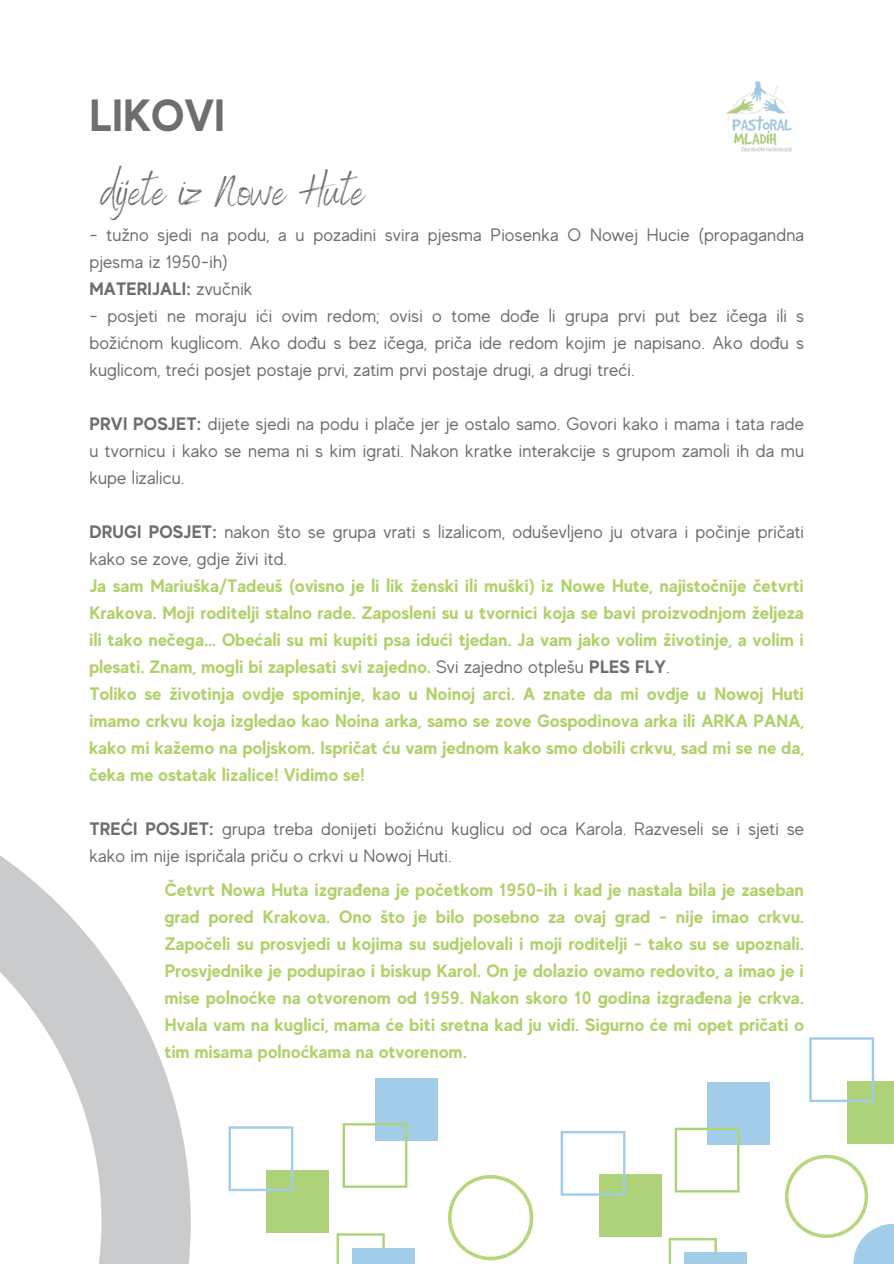
<style>
.page{position:relative;width:894px;height:1264px;background:#fff}
.page>*{position:absolute;margin:0;border:0;box-sizing:border-box;transform-origin:0 0}
.t1{font:45px "Benedict";color:#6e6d70}
.t2{font:700 45px "MADE Evolve Sans";color:#6e6d70}
.t3{font:700 18px/27px "MADE Evolve Sans";letter-spacing:.01em;color:#b1d16c}
.t4{font:18px/27px "MADE Evolve Sans";letter-spacing:.01em;color:#6e6d70}
.s1{font-weight:700}
.s2{font-weight:400;color:#6e6d70}
.s3{color:#6e6d70}
</style>
<div class="page">
<svg style="left:0;top:855px;width:190px;height:408px"></svg>
<svg style="left:448px;top:1175px;width:85px;height:85px"></svg>
<svg style="left:785px;top:1154px;width:108px;height:109px"></svg>
<div style="left:375px;top:1078px;width:62px;height:62px;background:#a2cce7"></div>
<div style="left:266px;top:1169px;width:63px;height:63px;background:#aed279"></div>
<svg style="left:342px;top:1123px;width:65px;height:64px"></svg>
<svg style="left:336px;top:1233px;width:48px;height:30px"></svg>
<svg style="left:228px;top:1126px;width:65px;height:65px"></svg>
<div style="left:352px;top:1247px;width:62px;height:16px;background:#a2cce7"></div>
<div style="left:847px;top:1080px;width:46px;height:63px;background:#aed279"></div>
<svg style="left:809px;top:1037px;width:64px;height:65px"></svg>
<img style="left:726px;top:81px;width:66px;height:72px">
<div style="left:707px;top:1082px;width:62px;height:63px;background:#a2cce7"></div>
<div style="left:598px;top:1174px;width:63px;height:62px;background:#aed279"></div>
<svg style="left:674px;top:1127px;width:65px;height:65px"></svg>
<svg style="left:668px;top:1238px;width:48px;height:25px"></svg>
<svg style="left:560px;top:1131px;width:65px;height:64px"></svg>
<div style="left:684px;top:1252px;width:62px;height:11px;background:#a2cce7"></div>
<h1 class="t2" style="left:89px;top:87px;width:137px">LIKOVI</h1>
<h1 class="t1" style="left:102px;top:159px;width:264px">dijete iz Nowe Hute</h1>
<p class="t4" style="left:89px;top:220px;width:716px">- tužno sjedi na podu, a u pozadini svira pjesma Piosenka O Nowej Hucie (propagandna pjesma iz 1950-ih)<br><span class="s1">MATERIJALI:</span> zvučnik</p>
<p class="t4" style="left:89px;top:301px;width:716px;text-align:justify">- posjeti ne moraju ići ovim redom; ovisi o tome dođe li grupa prvi put bez ičega ili s božićnom kuglicom. Ako dođu s bez ičega, priča ide redom kojim je napisano. Ako dođu s kuglicom, treći posjet postaje prvi, zatim prvi postaje drugi, a drugi treći.</p>
<p class="t4" style="left:89px;top:409px;width:716px;text-align:justify"><span class="s1">PRVI POSJET:</span> dijete sjedi na podu i plače jer je ostalo samo. Govori kako i mama i tata rade u tvornicu i kako se nema ni s kim igrati. Nakon kratke interakcije s grupom zamoli ih da mu kupe lizalicu.</p>
<p class="t4" style="left:89px;top:517px;width:716px"><span class="s1">DRUGI POSJET:</span> nakon što se grupa vrati s lizalicom, oduševljeno ju otvara i počinje pričati kako se zove, gdje živi itd.</p>
<p class="t3" style="left:89px;top:571px;width:716px">Ja sam Mariuška/Tadeuš (ovisno je li lik ženski ili muški) iz Nowe Hute, najistočnije četvrti Krakova. Moji roditelji stalno rade. Zaposleni su u tvornici koja se bavi proizvodnjom željeza ili tako nečega… Obećali su mi kupiti psa idući tjedan. Ja vam jako volim životinje, a volim i plesati. Znam, mogli bi zaplesati svi zajedno. <span class="s2">Svi zajedno otplešu</span> <span class="s3">PLES FLY</span><span class="s2">.<br></span>Toliko se životinja ovdje spominje, kao u Noinoj arci. A znate da mi ovdje u Nowoj Huti imamo crkvu koja izgledao kao Noina arka, samo se zove Gospodinova arka ili ARKA PANA, kako mi kažemo na poljskom. Ispričat ću vam jednom kako smo dobili crkvu, sad mi se ne da, čeka me ostatak lizalice! Vidimo se!</p>
<p class="t4" style="left:89px;top:814px;width:716px"><span class="s1">TREĆI POSJET:</span> grupa treba donijeti božićnu kuglicu od oca Karola. Razveseli se i sjeti se kako im nije ispričala priču o crkvi u Nowoj Huti.</p>
<p class="t3" style="left:165px;top:875px;width:640px;text-align:justify">Četvrt Nowa Huta izgrađena je početkom 1950-ih i kad je nastala bila je zaseban grad pored Krakova. Ono što je bilo posebno za ovaj grad - nije imao crkvu.<br>Započeli su prosvjedi u kojima su sudjelovali i moji roditelji - tako su se upoznali.<br>Prosvjednike je podupirao i biskup Karol. On je dolazio ovamo redovito, a imao je i mise polnoćke na otvorenom od 1959. Nakon skoro 10 godina izgrađena je crkva.<br>Hvala vam na kuglici, mama će biti sretna kad ju vidi. Sigurno će mi opet pričati o tim misama polnoćkama na otvorenom.</p>
</div>
